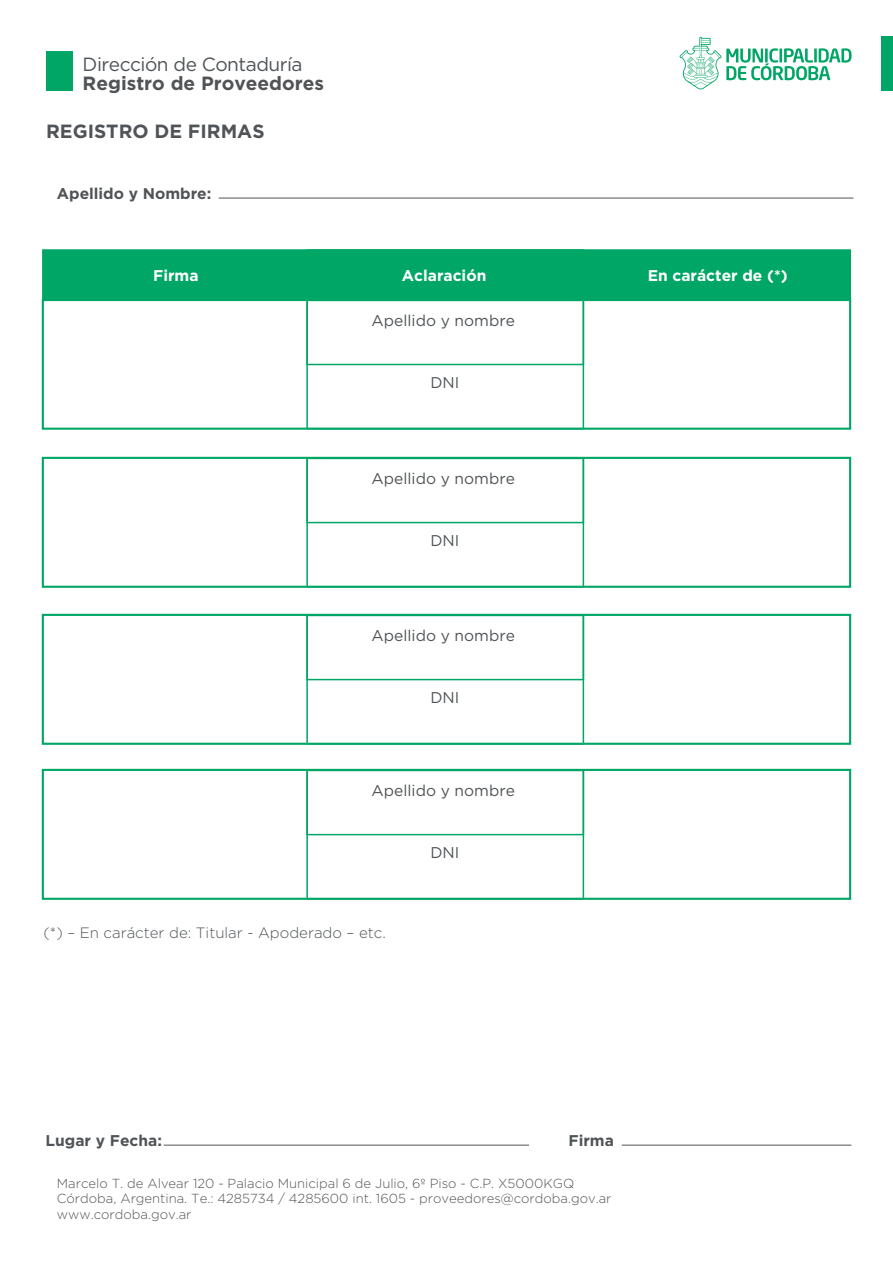
<style>
.page{position:relative;width:893px;height:1263px;background:#fff}
.page>*{position:absolute;margin:0;border:0;box-sizing:border-box;transform-origin:0 0}
.t1{font:700 19.05px "Gotham";color:#505457}
.t2{font:19.05px "Gotham";letter-spacing:-.025em;color:#505457}
.t3{font:15.6px "Gotham";color:#505457}
.t4{font:700 15.6px "Gotham";color:#505457}
.t5{font:700 15.6px "Gotham";color:#fff}
.t6{font:300 15px "Gotham";color:#505457}
.t7{font:300 13.05px/15.8px "Gotham";color:#505457}
</style>
<div class="page">
<hr style="left:164px;top:1145px;width:365px;height:1px;background:#505457">
<hr style="left:622px;top:1145px;width:229px;height:1px;background:#505457">
<div style="left:46px;top:51px;width:27px;height:39px;background:#00a665"></div>
<div style="left:881px;top:36px;width:12px;height:54px;background:#00a665"></div>
<svg style="left:680px;top:37px;width:171px;height:52px"></svg>
<hr style="left:219px;top:198px;width:634px;height:1px;background:#505457">
<div style="left:43px;top:250px;width:807px;height:50px;background:#00a665"></div>
<div style="left:42px;top:249px;width:809px;height:52px;border:2px solid #00a665"></div>
<div style="left:42px;top:457px;width:809px;height:131px;border:2px solid #00a665"></div>
<div style="left:306px;top:457px;width:278px;height:66px;border:2px solid #00a665"></div>
<div style="left:306px;top:458px;width:278px;height:129px;border:2px solid #00a665"></div>
<div style="left:42px;top:614px;width:809px;height:131px;border:2px solid #00a665"></div>
<div style="left:306px;top:614px;width:278px;height:66px;border:2px solid #00a665"></div>
<div style="left:306px;top:615px;width:278px;height:129px;border:2px solid #00a665"></div>
<div style="left:42px;top:769px;width:809px;height:131px;border:2px solid #00a665"></div>
<div style="left:306px;top:769px;width:278px;height:66px;border:2px solid #00a665"></div>
<div style="left:306px;top:770px;width:278px;height:129px;border:2px solid #00a665"></div>
<div style="left:42px;top:299px;width:809px;height:131px;border:2px solid #00a665"></div>
<div style="left:306px;top:249px;width:278px;height:116px;border:2px solid #00a665"></div>
<div style="left:306px;top:300px;width:278px;height:129px;border:2px solid #00a665"></div>
<h1 class="t2" style="left:83px;top:52px;width:222px">Dirección de Contaduría</h1>
<h1 class="t1" style="left:83px;top:71px;width:243px">Registro de Proveedores</h1>
<h1 class="t1" style="left:46px;top:118px;width:220px">REGISTRO DE FIRMAS</h1>
<p class="t4" style="left:57px;top:183px;width:156px">Apellido y Nombre:</p>
<p class="t5" style="left:153px;top:265px;width:47px">Firma</p>
<p class="t5" style="left:402px;top:265px;width:86px">Aclaración</p>
<p class="t3" style="left:372px;top:310px;width:145px">Apellido y nombre</p>
<p class="t3" style="left:430px;top:372px;width:30px">DNI</p>
<p class="t3" style="left:372px;top:468px;width:145px">Apellido y nombre</p>
<p class="t3" style="left:430px;top:530px;width:30px">DNI</p>
<p class="t3" style="left:372px;top:625px;width:145px">Apellido y nombre</p>
<p class="t3" style="left:430px;top:687px;width:30px">DNI</p>
<p class="t3" style="left:372px;top:780px;width:145px">Apellido y nombre</p>
<p class="t6" style="left:43px;top:923px;width:344px">(*) – En carácter de: Titular - Apoderado – etc.</p>
<p class="t3" style="left:430px;top:842px;width:30px">DNI</p>
<p class="t5" style="left:648px;top:265px;width:141px">En carácter de (*)</p>
<p class="t4" style="left:46px;top:1130px;width:118px">Lugar y Fecha:</p>
<p class="t4" style="left:568px;top:1130px;width:47px">Firma</p>
<p class="t7" style="left:57px;top:1175px;width:556px">Marcelo T. de Alvear 120 - Palacio Municipal 6 de Julio, 6º Piso - C.P. X5000KGQ<br>Córdoba, Argentina. Te.: 4285734 / 4285600 int. 1605 - proveedores@cordoba.gov.ar www.cordoba.gov.ar</p>
</div>
